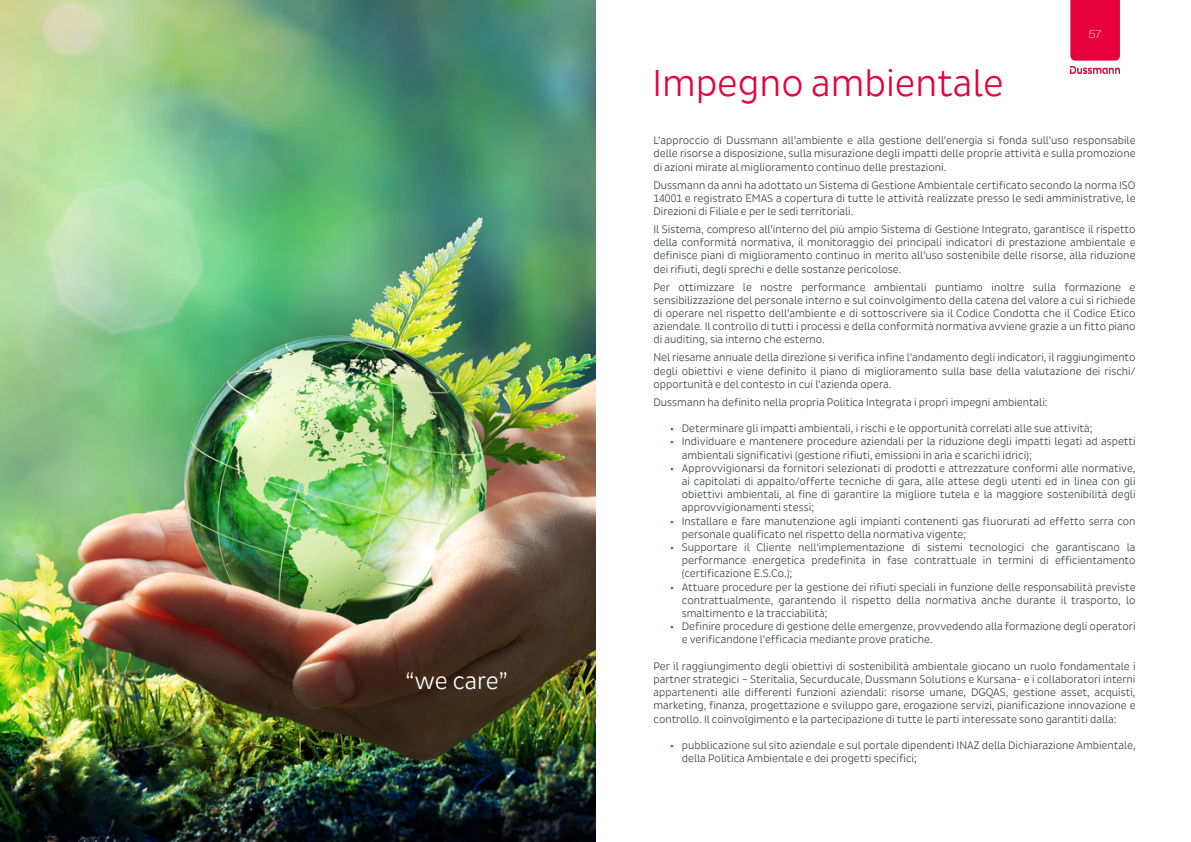
<style>
.page{position:relative;width:1191px;height:842px;background:#fff}
.page>*{position:absolute;margin:0;border:0;box-sizing:border-box;transform-origin:0 0}
.Titles_White{font:38px "Dussmann";color:#e6003c}
.Content___Left{font:24px "Dussmann";letter-spacing:-.01em;color:#fff}
.t1{font:11px/13.2px "Dussmann";color:#3a3e40;text-align:justify}
.t2{font:100 expanded 11px "Helvetica Neue LT Pro";color:#fff}
.s1{font-family:"Myriad Pro";color:#e6003c}
</style>
<div class="page">
<div style="left:1070px;top:0;width:49px;height:61px;background:#e6003c"></div>
<img style="left:1070px;top:67px;width:49px;height:6px">
<img style="left:0;top:0;width:595px;height:842px">
<p class="Content___Left" style="left:405px;top:667px;width:104px">“we care”</p>
<p class="Titles_White" style="left:652px;top:61px;width:352px">Impegno ambientale</p>
<p class="t2" style="left:1088px;top:28px;width:15px">57</p>
<p class="t1" style="left:653px;top:134px;width:483px">L’approccio di Dussmann all’ambiente e alla gestione dell’energia si fonda sull’uso responsabile delle risorse a disposizione, sulla misurazione degli impatti delle proprie attività e sulla promozione di azioni mirate al miglioramento continuo delle prestazioni.</p>
<p class="t1" style="left:653px;top:178px;width:483px">Dussmann da anni ha adottato un Sistema di Gestione Ambientale certificato secondo la norma ISO 14001 e registrato EMAS a copertura di tutte le attività realizzate presso le sedi amministrative, le Direzioni di Filiale e per le sedi territoriali.</p>
<p class="t1" style="left:653px;top:223px;width:483px">Il Sistema, compreso all’interno del più ampio Sistema di Gestione Integrato, garantisce il rispetto della conformità normativa, il monitoraggio dei principali indicatori di prestazione ambientale e definisce piani di miglioramento continuo in merito all’uso sostenibile delle risorse, alla riduzione dei rifiuti, degli sprechi e delle sostanze pericolose.</p>
<p class="t1" style="left:653px;top:280px;width:483px">Per ottimizzare le nostre performance ambientali puntiamo inoltre sulla formazione e sensibilizzazione del personale interno e sul coinvolgimento della catena del valore a cui si richiede di operare nel rispetto dell’ambiente e di sottoscrivere sia il Codice Condotta che il Codice Etico aziendale. Il controllo di tutti i processi e della conformità normativa avviene grazie a un fitto piano di auditing, sia interno che esterno.</p>
<p class="t1" style="left:653px;top:351px;width:483px">Nel riesame annuale della direzione si verifica infine l’andamento degli indicatori, il raggiungimento degli obiettivi e viene definito il piano di miglioramento sulla base della valutazione dei rischi/ opportunità e del contesto in cui l’azienda opera.</p>
<p class="t1" style="left:653px;top:396px;width:395px">Dussmann ha definito nella propria Politica Integrata i propri impegni ambientali:</p>
<p class="t1" style="left:670px;top:422px;width:423px"><span class="s1">•</span> Determinare gli impatti ambientali, i rischi e le opportunità correlati alle sue attività;</p>
<p class="t1" style="left:682px;top:435px;width:455px;text-indent:-11px"><span class="s1">•</span> Individuare e mantenere procedure aziendali per la riduzione degli impatti legati ad aspetti ambientali significativi (gestione rifiuti, emissioni in aria e scarichi idrici);</p>
<p class="t1" style="left:682px;top:462px;width:455px;text-indent:-11px"><span class="s1">•</span> Approvvigionarsi da fornitori selezionati di prodotti e attrezzature conformi alle normative, ai capitolati di appalto/offerte tecniche di gara, alle attese degli utenti ed in linea con gli obiettivi ambientali, al fine di garantire la migliore tutela e la maggiore sostenibilità degli approvvigionamenti stessi;</p>
<p class="t1" style="left:682px;top:514px;width:455px;text-indent:-11px"><span class="s1">•</span> Installare e fare manutenzione agli impianti contenenti gas fluorurati ad effetto serra con personale qualificato nel rispetto della normativa vigente;</p>
<p class="t1" style="left:682px;top:541px;width:455px;text-indent:-11px"><span class="s1">•</span> Supportare il Cliente nell’implementazione di sistemi tecnologici che garantiscano la performance energetica predefinita in fase contrattuale in termini di efficientamento (certificazione E.S.Co.);</p>
<p class="t1" style="left:682px;top:580px;width:455px;text-indent:-11px"><span class="s1">•</span> Attuare procedure per la gestione dei rifiuti speciali in funzione delle responsabilità previste contrattualmente, garantendo il rispetto della normativa anche durante il trasporto, lo smaltimento e la tracciabilità;</p>
<p class="t1" style="left:682px;top:620px;width:455px;text-indent:-11px"><span class="s1">•</span> Definire procedure di gestione delle emergenze, provvedendo alla formazione degli operatori e verificandone l’efficacia mediante prove pratiche.</p>
<p class="t1" style="left:653px;top:660px;width:483px">Per il raggiungimento degli obiettivi di sostenibilità ambientale giocano un ruolo fondamentale i partner strategici – Steritalia, Securducale, Dussmann Solutions e Kursana- e i collaboratori interni appartenenti alle differenti funzioni aziendali: risorse umane, DGQAS, gestione asset, acquisti, marketing, finanza, progettazione e sviluppo gare, erogazione servizi, pianificazione innovazione e controllo. Il coinvolgimento e la partecipazione di tutte le parti interessate sono garantiti dalla:</p>
<p class="t1" style="left:682px;top:739px;width:455px;text-indent:-11px"><span class="s1">•</span> pubblicazione sul sito aziendale e sul portale dipendenti INAZ della Dichiarazione Ambientale, della Politica Ambientale e dei progetti specifici;</p>
</div>
